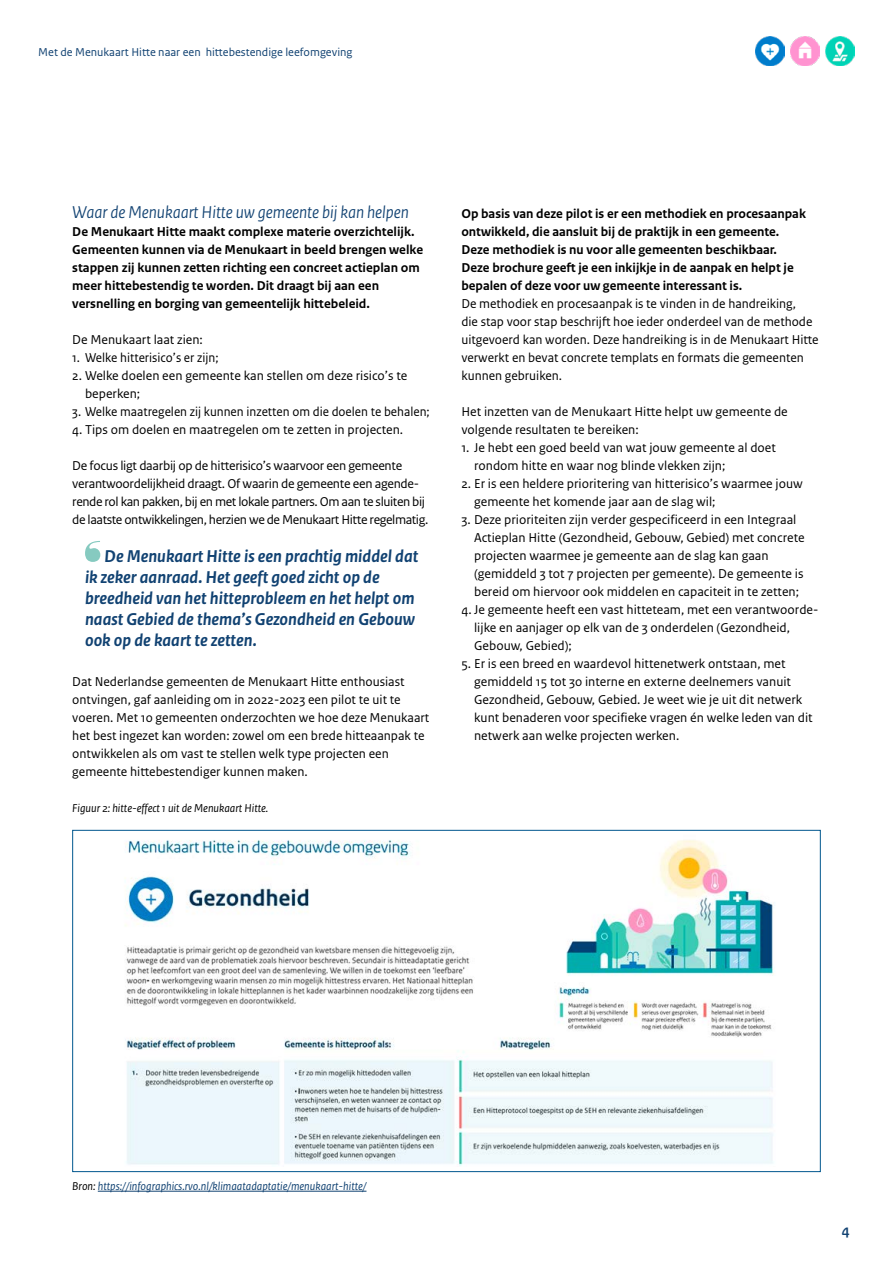
<style>
.page{position:relative;width:893px;height:1263px;background:#fff}
.page>*{position:absolute;margin:0;border:0;box-sizing:border-box;transform-origin:0 0}
.P_quote{font:italic 700 18px/21px "Rijksoverheid Sans Text";color:#114272}
.H3_Paragraafkop_Sans{font:italic 18px "Rijksoverheid Sans Heading";color:#114272}
.t1{font:700 15px "Rijksoverheid Sans Heading";color:#114272}
.P_Normal{font:13.5px/18px "Rijksoverheid Sans Text";color:#000}
.P_Broodtekst_Sans{font:700 13.5px/18px "Rijksoverheid Sans Text";color:#000}
.H3_Paragraafkop_Sans-2{font:700 13.5px/18px "Rijksoverheid Sans Text";color:#000}
.P_Broodtekst_Sans-2{font:13.5px/18px "Rijksoverheid Sans Text";letter-spacing:-.02em;color:#000}
.P_Broodtekst_Sans-3{font:13.5px/18px "Rijksoverheid Sans Text";color:#000}
.P_Normal-2{font:13.5px "Rijksoverheid Sans Text";color:#000;scale:.96 1}
.t2{font:italic 12px "Rijksoverheid Sans Text";color:#114272}
.t3{font:12px "Rijksoverheid Sans Text Regular 2";color:#114272}
.t4{font:italic 12px "Rijksoverheid Sans Text";color:#000}
.s1{color:#000}
</style>
<div class="page">
<img style="left:825px;top:36px;width:30px;height:30px">
<img style="left:790px;top:36px;width:30px;height:30px">
<img style="left:755px;top:36px;width:30px;height:30px">
<svg style="left:85px;top:541px;width:15px;height:21px"></svg>
<img style="left:125px;top:840px;width:650px;height:326px">
<hr style="left:98px;top:1191px;width:268px;height:1px;background:#114272">
<p class="t3" style="left:38px;top:45px;width:316px">Met de Menukaart Hitte naar een hittebestendige leefomgeving</p>
<h3 class="H3_Paragraafkop_Sans" style="left:72px;top:202px;width:338px">Waar de Menukaart Hitte uw gemeente bij kan helpen</h3>
<p class="P_Broodtekst_Sans" style="left:72px;top:223px;width:353px">De Menukaart Hitte maakt complexe materie overzichtelijk.<br>Gemeenten kunnen via de Menukaart in beeld brengen welke stappen zij kunnen zetten richting een concreet actieplan om meer hittebestendig te worden. Dit draagt bij aan een versnelling en borging van gemeentelijk hittebeleid.</p>
<p class="P_Broodtekst_Sans-3" style="left:72px;top:331px;width:132px">De Menukaart laat zien:</p>
<p class="P_Normal-2" style="left:72px;top:350px;width:154px">1. Welke hitterisico’s er zijn;</p>
<p class="P_Normal" style="left:85px;top:367px;width:324px;text-indent:-13px">2. Welke doelen een gemeente kan stellen om deze risico’s te beperken;</p>
<p class="P_Normal-2" style="left:72px;top:404px;width:374px">3. Welke maatregelen zij kunnen inzetten om die doelen te behalen;</p>
<p class="P_Normal" style="left:72px;top:421px;width:332px">4. Tips om doelen en maatregelen om te zetten in projecten.</p>
<p class="P_Broodtekst_Sans-2" style="left:72px;top:457px;width:358px">De focus ligt daarbij op de hitterisico’s waarvoor een gemeente verantwoordelijkheid draagt. Of waarin de gemeente een agende&shy;rende rol kan pakken, bij en met lokale partners. Om aan te sluiten bij de laatste ontwikkelingen, herzien we de Menukaart Hitte regelmatig.</p>
<p class="P_quote" style="left:85px;top:546px;width:335px;text-indent:20px">De Menukaart Hitte is een prachtig middel dat ik zeker aanraad. Het geeft goed zicht op de breedheid van het hitteprobleem en het helpt om naast Gebied de thema’s Gezondheid en Gebouw ook op de kaart te zetten.</p>
<p class="P_Normal" style="left:72px;top:673px;width:359px">Dat Nederlandse gemeenten de Menukaart Hitte enthousiast ontvingen, gaf aanleiding om in 2022-2023 een pilot te uit te voeren. Met 10 gemeenten onderzochten we hoe deze Menukaart het best ingezet kan worden: zowel om een brede hitteaanpak te ontwikkelen als om vast te stellen welk type projecten een gemeente hittebestendiger kunnen maken.</p>
<p class="t4" style="left:72px;top:801px;width:198px">Figuur 2: hitte-effect 1 uit de Menukaart Hitte.</p>
<h3 class="H3_Paragraafkop_Sans-2" style="left:461px;top:205px;width:346px">Op basis van deze pilot is er een methodiek en procesaanpak ontwikkeld, die aansluit bij de praktijk in een gemeente.<br>Deze methodiek is nu voor alle gemeenten beschikbaar.<br>Deze brochure geeft je een inkijkje in de aanpak en helpt je bepalen of deze voor uw gemeente interessant is.</h3>
<p class="P_Normal" style="left:461px;top:295px;width:359px">De methodiek en procesaanpak is te vinden in de handreiking,<br>die stap voor stap beschrijft hoe ieder onderdeel van de methode uitgevoerd kan worden. Deze handreiking is in de Menukaart Hitte verwerkt en bevat concrete templats en formats die gemeenten kunnen gebruiken.</p>
<p class="P_Broodtekst_Sans-3" style="left:461px;top:403px;width:328px">Het inzetten van de Menukaart Hitte helpt uw gemeente de volgende resultaten te bereiken:</p>
<p class="P_Normal" style="left:474px;top:439px;width:303px;text-indent:-13px">1. Je hebt een goed beeld van wat jouw gemeente al doet rondom hitte en waar nog blinde vlekken zijn;</p>
<p class="P_Normal" style="left:474px;top:475px;width:330px;text-indent:-13px">2. Er is een heldere prioritering van hitterisico’s waarmee jouw gemeente het komende jaar aan de slag wil;</p>
<p class="P_Normal" style="left:474px;top:511px;width:332px;text-indent:-13px">3. Deze prioriteiten zijn verder gespecificeerd in een Integraal Actieplan Hitte (Gezondheid, Gebouw, Gebied) met concrete projecten waarmee je gemeente aan de slag kan gaan (gemiddeld 3 tot 7 projecten per gemeente). De gemeente is bereid om hiervoor ook middelen en capaciteit in te zetten;</p>
<p class="P_Normal" style="left:474px;top:601px;width:346px;text-indent:-13px">4. Je gemeente heeft een vast hitteteam, met een verantwoorde&shy;lijke en aanjager op elk van de 3 onderdelen (Gezondheid,<br>Gebouw, Gebied);</p>
<p class="P_Normal" style="left:474px;top:655px;width:340px;text-indent:-13px">5. Er is een breed en waardevol hittenetwerk ontstaan, met gemiddeld 15 tot 30 interne en externe deelnemers vanuit Gezondheid, Gebouw, Gebied. Je weet wie je uit dit netwerk kunt benaderen voor specifieke vragen én welke leden van dit netwerk aan welke projecten werken.</p>
<p class="t2" style="left:72px;top:1179px;width:296px"><span class="s1">Bron:</span> https://infographics.rvo.nl/klimaatadaptatie/menukaart-hitte/</p>
<p class="t1" style="left:842px;top:1221px;width:9px">4</p>
</div>
